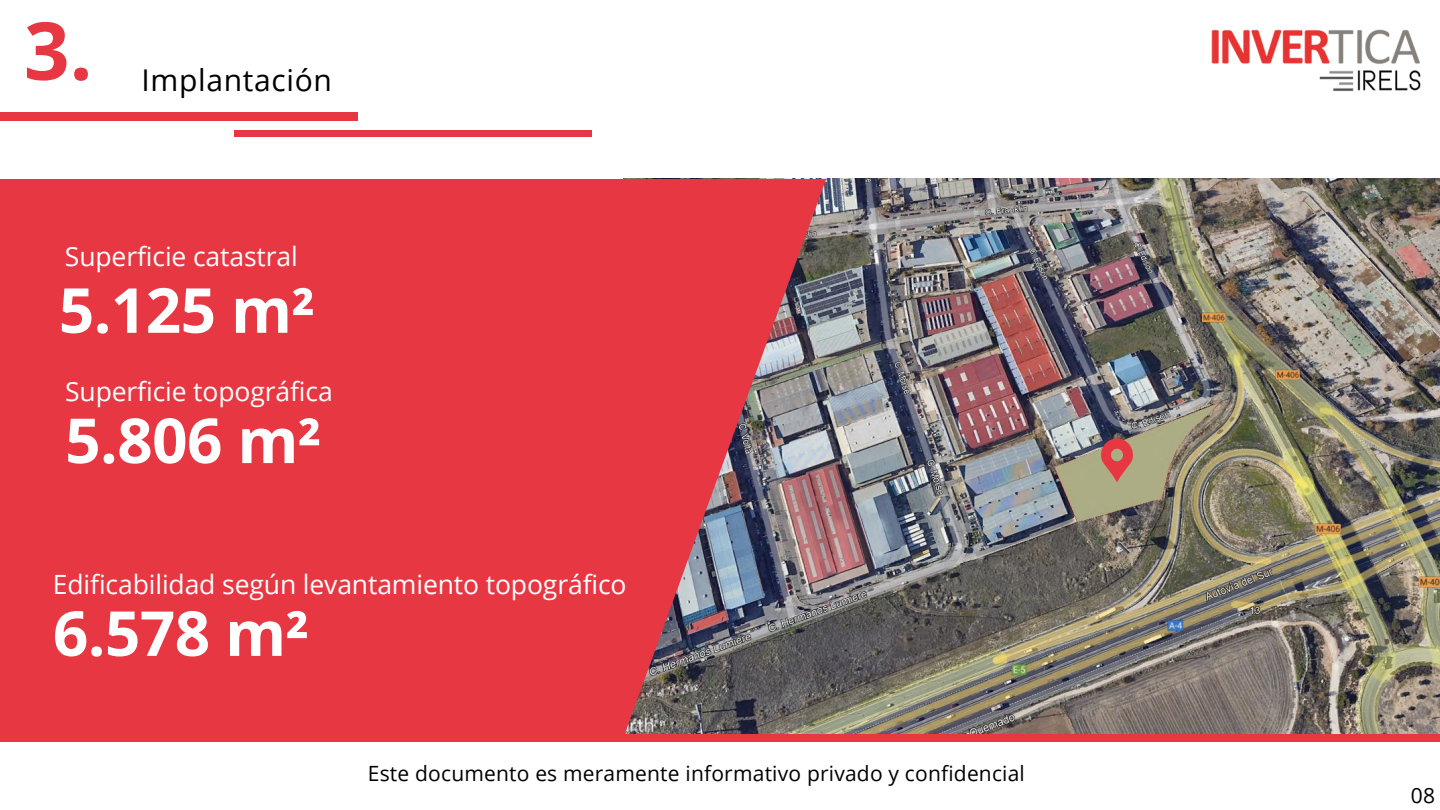
<style>
.page{position:relative;width:1440px;height:810px;background:#fff}
.page>*{position:absolute;margin:0;border:0;box-sizing:border-box;transform-origin:0 0}
.t1{font:700 80px "Open Sans";color:#e73742}
.t2{font:700 62.1px "Open Sans";letter-spacing:-.01em;color:#fff}
.t3{font:30px "Open Sans";letter-spacing:.025em;color:#000}
.t4{font:26.5px "Open Sans";letter-spacing:-.005em;color:#fff}
.t5{font:21px "Open Sans";letter-spacing:.01em;color:#000}
</style>
<div class="page">
<div style="left:0;top:112px;width:358px;height:8px;background:#e73742"></div>
<img style="left:1212px;top:30px;width:209px;height:62px">
<img style="left:826px;top:179px;width:614px;height:556px">
<svg style="left:0;top:179px;width:826px;height:556px;background:#d83d48"></svg>
<div style="left:0;top:735px;width:1440px;height:7px;background:#e73742"></div>
<div style="left:234px;top:130px;width:357px;height:8px;background:#e73742"></div>
<div style="left:0;top:137px;width:1440px;height:21px;background:#fff"></div>
<svg style="left:1101px;top:438px;width:32px;height:44px"></svg>
<h1 class="t1" style="left:24px;top:-6px;width:70px">3.</h1>
<p class="t3" style="left:141px;top:59px;width:192px">Implantación</p>
<p class="t4" style="left:65px;top:238px;width:234px">Superficie catastral</p>
<h2 class="t2" style="left:59px;top:266px;width:258px">5.125 m²</h2>
<p class="t4" style="left:65px;top:373px;width:269px">Superficie topográfica</p>
<h2 class="t2" style="left:65px;top:397px;width:258px">5.806 m²</h2>
<p class="t4" style="left:53px;top:566px;width:575px">Edificabilidad según levantamiento topográfico</p>
<h2 class="t2" style="left:53px;top:590px;width:258px">6.578 m²</h2>
<p class="t5" style="left:368px;top:759px;width:659px">Este documento es meramente informativo privado y confidencial</p>
<p class="t5" style="left:1411px;top:781px;width:26px">08</p>
</div>
